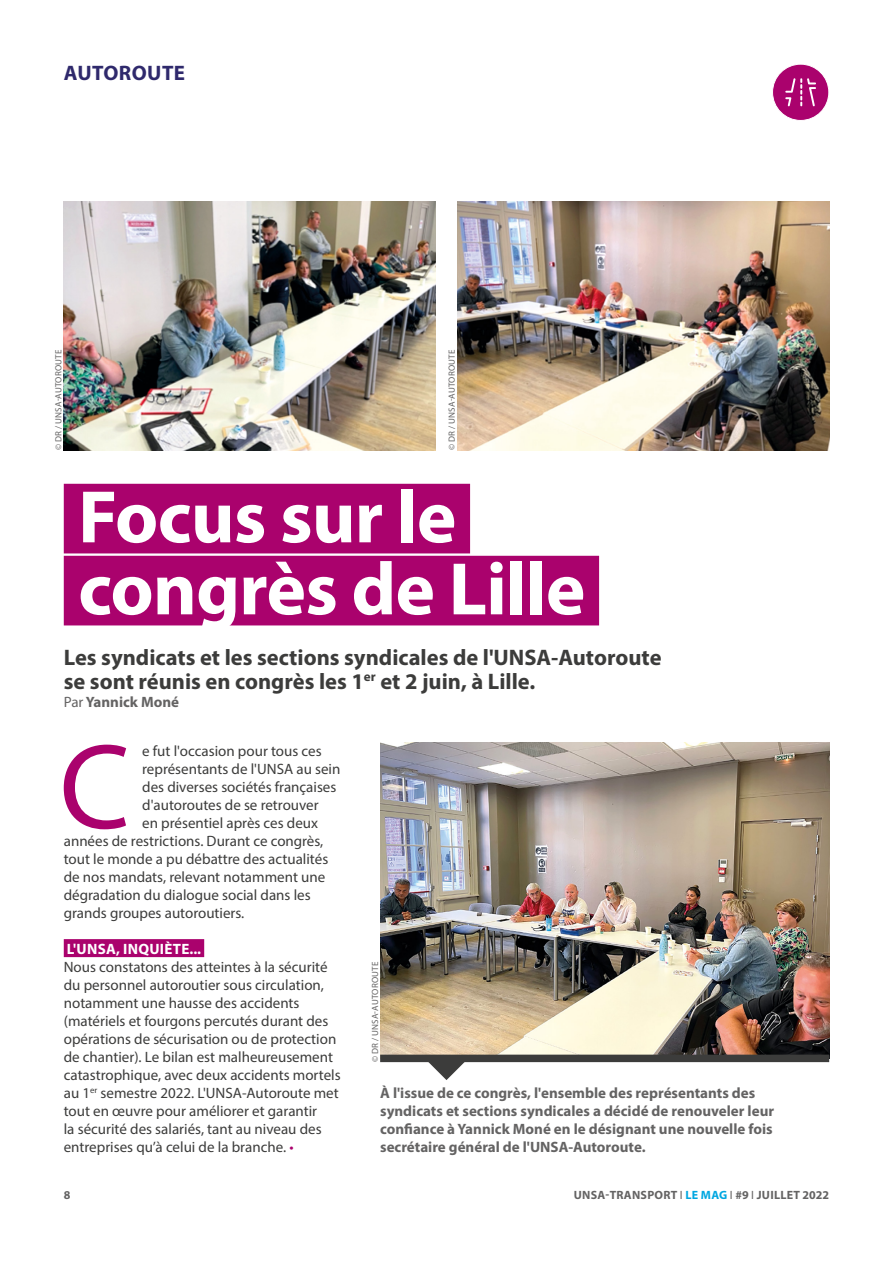
<style>
.page{position:relative;width:893px;height:1263px;background:#fff}
.page>*{position:absolute;margin:0;border:0;box-sizing:border-box;transform-origin:0 0}
.t1{font:121.8px "Myriad Pro";color:#aa026d}
.t2{font:700 75px/72px "Myriad Pro";letter-spacing:-.01em;color:#fff}
.t3{font:700 22.5px/24px "Myriad Pro";color:#3c3c3b}
.t4{font:700 21px "Myriad Pro";letter-spacing:.02em;color:#2f296c}
.t5{font:15px/18px "Myriad Pro";color:#3c3c3b}
.t6{font:700 15px/18px "Myriad Pro";color:#646363}
.t7{font:700 15px "Myriad Pro";letter-spacing:.02em;color:#fff}
.t8{font:700 12px "Myriad Pro";letter-spacing:.02em;color:#646363}
.t9{font:9px "Myriad Pro";letter-spacing:.02em;color:#646363}
.s1{font-weight:400}
.s2{color:#aa026d}
.s3{color:#00a7e1}
</style>
<div class="page">
<div style="left:64px;top:484px;width:406px;height:69px;background:#aa026d"></div>
<div style="left:64px;top:556px;width:535px;height:69px;background:#aa026d"></div>
<div style="left:772px;top:64px;width:57px;height:56px;background:#aa026d;border-radius:50%"></div>
<svg style="left:785px;top:78px;width:31px;height:28px"></svg>
<div style="left:772px;top:64px;width:57px;height:57px;border:1px solid #fff;border-radius:50%"></div>
<div style="left:64px;top:939px;width:140px;height:18px;background:#aa026d"></div>
<img style="left:64px;top:202px;width:372px;height:248px">
<img style="left:457px;top:202px;width:372px;height:248px">
<img style="left:380px;top:742px;width:449px;height:313px">
<div style="left:380px;top:1055px;width:449px;height:7px;background:#3c3c3b"></div>
<svg style="left:427px;top:1062px;width:39px;height:18px"></svg>
<h3 class="t4" style="left:64px;top:59px;width:123px">AUTOROUTE</h3>
<p class="t9" style="left:53px;top:450px;width:102px;rotate:-90deg">© DR / UNSA-AUTOROUTE</p>
<p class="t9" style="left:446px;top:450px;width:102px;rotate:-90deg">© DR / UNSA-AUTOROUTE</p>
<h2 class="t2" style="left:78px;top:479px;width:509px">Focus sur le congrès de Lille</h2>
<h3 class="t3" style="left:64px;top:645px;width:599px">Les syndicats et les sections syndicales de l'UNSA-Autoroute se sont réunis en congrès les 1<sup>er</sup> et 2 juin, à Lille.</h3>
<p class="t6" style="left:64px;top:692px;width:117px"><span class="s1">Par</span> Yannick Moné</p>
<h1 class="t1" style="left:59px;top:712px;width:72px">C</h1>
<p class="t5" style="left:142px;top:742px;width:181px">e fut l'occasion pour tous ces</p>
<p class="t5" style="left:142px;top:760px;width:200px">représentants de l'UNSA au sein</p>
<p class="t5" style="left:142px;top:778px;width:196px">des diverses sociétés françaises</p>
<p class="t5" style="left:142px;top:796px;width:178px">d'autoroutes de se retrouver</p>
<p class="t5" style="left:142px;top:814px;width:177px">en présentiel après ces deux</p>
<p class="t5" style="left:64px;top:832px;width:261px">années de restrictions. Durant ce congrès,</p>
<p class="t5" style="left:64px;top:850px;width:266px">tout le monde a pu débattre des actualités</p>
<p class="t5" style="left:64px;top:868px;width:263px">de nos mandats, relevant notamment une</p>
<p class="t5" style="left:64px;top:886px;width:248px">dégradation du dialogue social dans les</p>
<p class="t5" style="left:64px;top:904px;width:182px">grands groupes autoroutiers.</p>
<p class="t7" style="left:67px;top:939px;width:136px">L'UNSA, INQUIÈTE...</p>
<p class="t5" style="left:64px;top:958px;width:278px">Nous constatons des atteintes à la sécurité du personnel autoroutier sous circulation, notamment une hausse des accidents (matériels et fourgons percutés durant des opérations de sécurisation ou de protection de chantier). Le bilan est malheureusement catastrophique, avec deux accidents mortels au 1<sup>er</sup> semestre 2022. L'UNSA-Autoroute met tout en œuvre pour améliorer et garantir<br>la sécurité des salariés, tant au niveau des entreprises qu’à celui de la branche. <span class="s2">•</span></p>
<p class="t9" style="left:369px;top:1062px;width:102px;rotate:-90deg">© DR / UNSA-AUTOROUTE</p>
<p class="t6" style="left:380px;top:1083px;width:395px">À l'issue de ce congrès, l'ensemble des représentants des syndicats et sections syndicales a décidé de renouveler leur confiance à Yannick Moné en le désignant une nouvelle fois secrétaire général de l'UNSA-Autoroute.</p>
<p class="t8" style="left:64px;top:1187px;width:8px">8</p>
<p class="t8" style="left:574px;top:1187px;width:257px">UNSA-TRANSPORT <span class="s1">I</span> <span class="s3">LE MAG</span> <span class="s1">I</span> #9 <span class="s1">I</span> JUILLET 2022</p>
</div>
